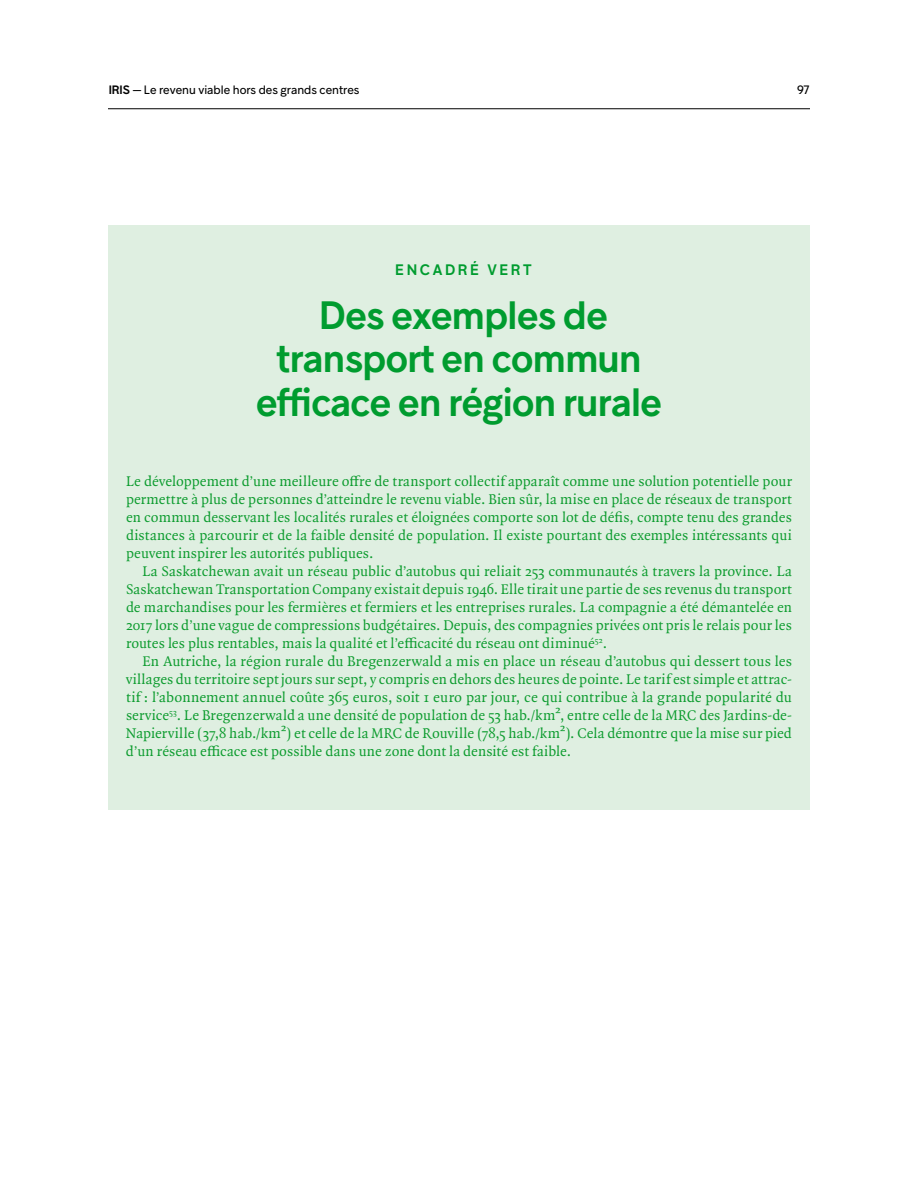
<style>
.page{position:relative;width:918px;height:1188px;background:#fff}
.page>*{position:absolute;margin:0;border:0;box-sizing:border-box;transform-origin:0 0}
.t1{font:600 39px/43.5px "Guillon";letter-spacing:-.015em;color:#009c2f;text-align:center}
.t2{font:15px/18px "Quadraat Pro";letter-spacing:.005em;color:#0d9c2f;text-align:justify}
.t3{font:600 15px "Guillon";letter-spacing:.175em;color:#009c2f}
.t4{font:12px "Guillon";color:#000}
.s1{font-weight:600}
</style>
<div class="page">
<hr style="left:108px;top:108px;width:702px;height:1px;background:#000">
<div style="left:108px;top:225px;width:702px;height:585px;background:#dfefe1"></div>
<p class="t4" style="left:109px;top:82px;width:252px"><span class="s1">IRIS</span> — Le revenu viable hors des grands centres</p>
<p class="t4" style="left:797px;top:82px;width:14px">97</p>
<p class="t3" style="left:395px;top:260px;width:138px">ENCADRÉ VERT</p>
<h1 class="t1" style="left:256px;top:292px;width:407px">Des exemples de transport en commun efficace en région rurale</h1>
<p class="t2" style="left:126px;top:472px;width:668px">Le développement d’une meilleure offre de transport collectif apparaît comme une solution potentielle pour permettre à plus de personnes d’atteindre le revenu viable. Bien sûr, la mise en place de réseaux de transport en commun desservant les localités rurales et éloignées comporte son lot de défis, compte tenu des grandes distances à parcourir et de la faible densité de population. Il existe pourtant des exemples intéressants qui peuvent inspirer les autorités publiques.</p>
<p class="t2" style="left:126px;top:562px;width:668px;text-indent:16px">La Saskatchewan avait un réseau public d’autobus qui reliait 253 communautés à travers la province. La Saskatchewan Transportation Company existait depuis 1946. Elle tirait une partie de ses revenus du transport de marchandises pour les fermières et fermiers et les entreprises rurales. La compagnie a été démantelée en 2017 lors d’une vague de compressions budgétaires. Depuis, des compagnies privées ont pris le relais pour les routes les plus rentables, mais la qualité et l’efficacité du réseau ont diminué<sup>52</sup>.</p>
<p class="t2" style="left:126px;top:652px;width:668px;text-indent:17px">En Autriche, la région rurale du Bregenzerwald a mis en place un réseau d’autobus qui dessert tous les villages du territoire sept jours sur sept, y compris en dehors des heures de pointe. Le tarif est simple et attrac&shy;tif : l’abonnement annuel coûte 365 euros, soit 1 euro par jour, ce qui contribue à la grande popularité du service<sup>53</sup>. Le Bregenzerwald a une densité de population de 53 hab./km², entre celle de la MRC des Jardins-de-Napierville (37,8 hab./km²) et celle de la MRC de Rouville (78,5 hab./km²). Cela démontre que la mise sur pied d’un réseau efficace est possible dans une zone dont la densité est faible.</p>
</div>
